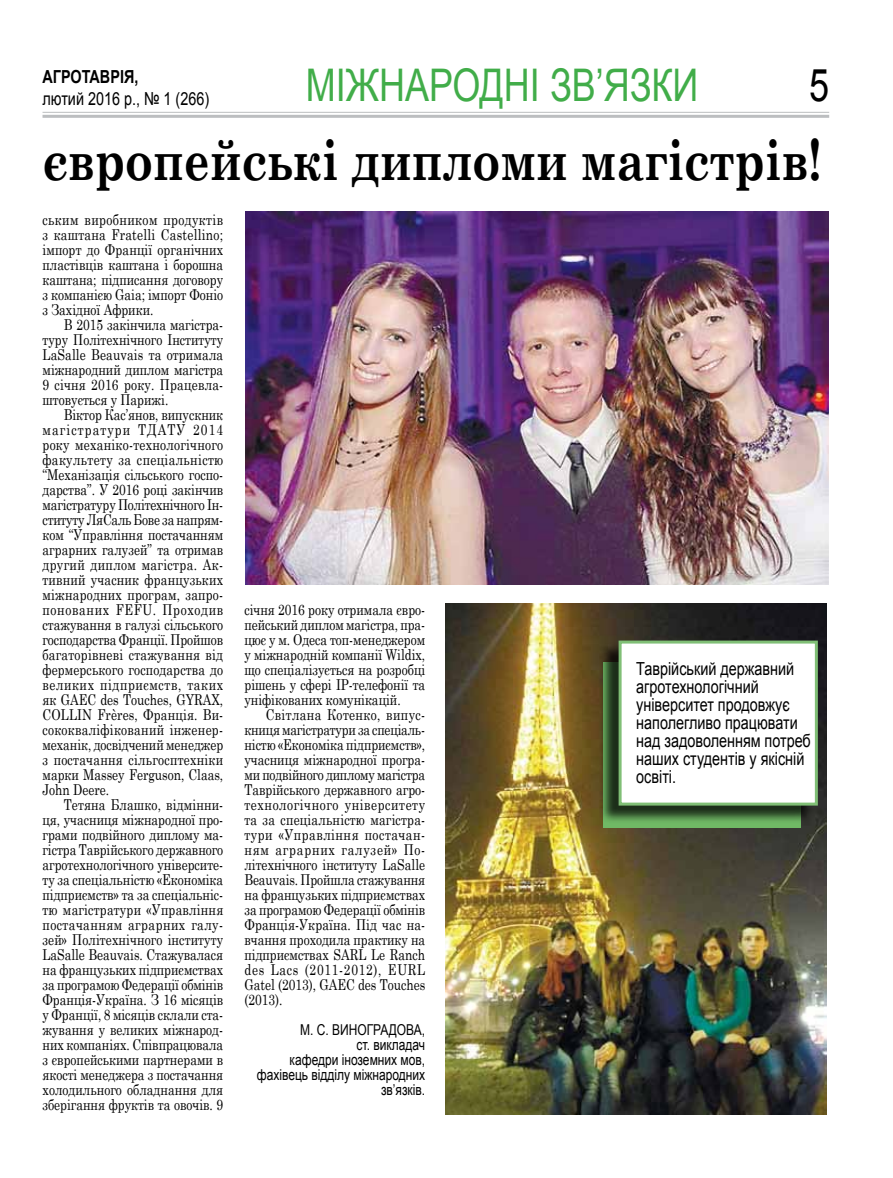
<style>
.page{position:relative;width:893px;height:1178px;background:#fff}
.page>*{position:absolute;margin:0;border:0;box-sizing:border-box;transform-origin:0 0}
.t1{font:700 57px "Century Schoolbook";color:#000;scale:.8 1}
.t2{font:45px "Arial";color:#41ad49;scale:.8 1}
.t3{font:45px "Arial";color:#000;scale:.8 1}
.t4{font:18px/18px "Arial";color:#000;scale:.8 1}
.t5{font:700 18px "Arial";color:#000;scale:.8 1}
.t6{font:15px/15px "Century Schoolbook";color:#000;text-align:justify;scale:.8 1}
.t7{font:15px/15px "Arial";color:#000;text-align:right;scale:.8 1}
</style>
<div class="page">
<hr style="left:43px;top:112px;width:786px;height:1px;background:#bcbec0">
<hr style="left:43px;top:115px;width:786px;height:3px;background:#bcbec0">
<img style="left:245px;top:211px;width:583px;height:374px">
<img style="left:446px;top:603px;width:381px;height:512px">
<div style="left:604px;top:662px;width:197px;height:166px;background:#70b965"></div>
<div style="left:599px;top:642px;width:215px;height:181px;background:#000;opacity:.75"></div>
<div style="left:619px;top:640px;width:199px;height:165px;background:#fff;border:3px solid #80bf76"></div>
<h2 class="t2" style="left:306px;top:56px;width:492px">Міжнародн і зв’язки</h2>
<h2 class="t3" style="left:809px;top:56px;width:27px">5</h2>
<h1 class="t1" style="left:43px;top:115px;width:976px">європейські дипломи магістрів!</h1>
<p class="t6" style="left:43px;top:210px;width:227px">ським виробником продуктів з каштана Fratelli Castellino; імпорт до Франції органічних пластівців каштана і борошна каштана; підписання договору з компанією Gaia; імпорт Фоніо з Західної Африки.</p>
<p class="t6" style="left:43px;top:315px;width:227px;text-indent:21px">В 2015 закінчила магістра&shy;туру Політехнічного Інституту LaSalle Beauvais та отримала міжнародний диплом магістра 9 січня 2016 року. Працевла&shy;штовується у Парижі.</p>
<p class="t6" style="left:43px;top:405px;width:227px;text-indent:21px">Віктор Кас’янов, випускник магістратури ТДАТУ 2014 року механіко-технологічного факультету за спеціальністю “Механізація сільського госпо&shy;дарства”. У 2016 році закінчив магістратуру Політехнічного Ін&shy;ституту ЛяСаль Бове за напрям&shy;ком “Управління постачанням аграрних галузей” та отримав другий диплом магістра. Ак&shy;тивний учасник французьких міжнародних програм, запро&shy;понованих FEFU. Проходив стажування в галузі сільського господарства Франції. Пройшов багаторівневі стажування від фермерського господарства до великих підприємств, таких як GAEC des Touches, GYRAX, COLLIN Frères, Франція. Ви&shy;сококваліфікований інженер&shy;механік, досвідчений менеджер з постачання сільгосптехніки марки Massey Ferguson, Сlaas, John Deere.</p>
<p class="t6" style="left:43px;top:795px;width:227px;text-indent:21px">Тетяна Блашко, відмінни&shy;ця, учасниця міжнародної про&shy;грами подвійного диплому ма&shy;гістра Таврійського державного агротехнологічного університе&shy;ту за спеціальністю «Економіка підприємств» та за спеціальніс&shy;тю магістратури «Управління постачанням аграрних галу&shy;зей» Політехнічного інституту LaSalle Beauvais. Стажувалася на французьких підприємствах за програмою Федерації обмінів Франція-Україна. З 16 місяців у Франції, 8 місяців склали ста&shy;жування у великих міжнарод&shy;них компаніях. Співпрацювала з європейськими партнерами в якості менеджера з постачання холодильного обладнання для зберігання фруктів та овочів. 9</p>
<p class="t5" style="left:43px;top:65px;width:121px">АГРОТАВРІЯ,</p>
<p class="t4" style="left:43px;top:90px;width:210px">лютий 2016 р., № 1 (266)</p>
<p class="t6" style="left:244px;top:600px;width:227px">січня 2016 року отримала євро&shy;пейський диплом магістра, пра&shy;цює у м. Одеса топ-менеджером у міжнародній компанії Wildix, що спеціалізується на розробці рішень у сфері IP-телефонії та уніфікованих комунікацій.</p>
<p class="t6" style="left:244px;top:705px;width:227px;text-indent:21px">Світлана Котенко, випус&shy;книця магістратури за спеціаль&shy;ністю «Економіка підприємств», учасниця міжнародної програ&shy;ми подвійного диплому магістра Таврійського державного агро&shy;технологічного університету та за спеціальністю магістра&shy;тури «Управління постачан&shy;ням аграрних галузей» По&shy;літехнічного інституту LaSalle Beauvais. Пройшла стажування на французьких підприємствах за програмою Федерації обмінів Франція-Україна. Під час на&shy;вчання проходила практику на підприємствах SARL Le Ranch des Lacs (2011-2012), EURL Gatel (2013), GAEC des Touches (2013).</p>
<p class="t7" style="left:257px;top:1022px;width:212px">М. С. ВИ НОГРАДОВА,<br>ст. викладач<br>кафедри іноземних мов, фахівець відділу міжнародних зв’язків.</p>
<p class="t4" style="left:636px;top:660px;width:220px">Таврійський державний агротехнологічний університет продовжує наполегливо працювати над задоволенням потреб наших студентів у якісній освіті.</p>
</div>
